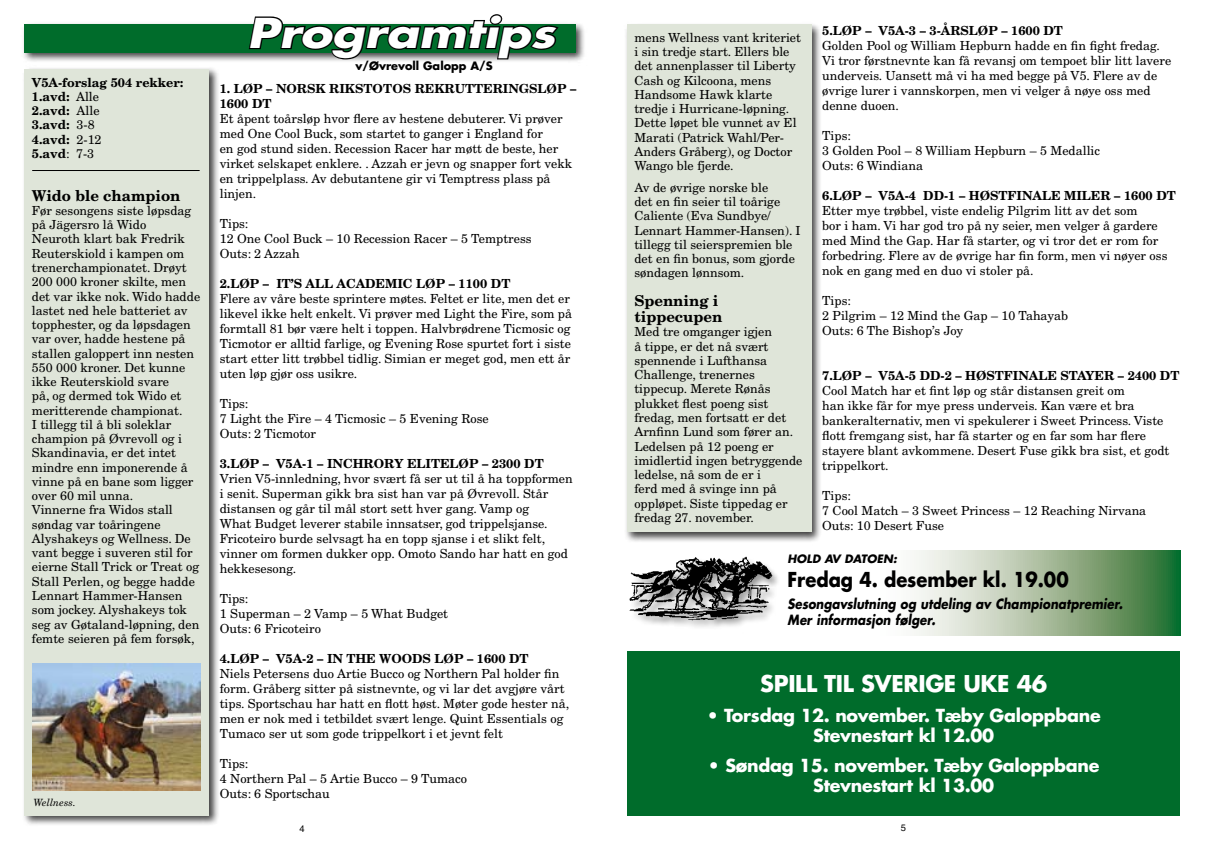
<style>
.page{position:relative;width:1205px;height:851px;background:#fff}
.page>*{position:absolute;margin:0;border:0;box-sizing:border-box;transform-origin:0 0}
.t1{font:italic 700 40px "Futura";color:#fff;scale:1.2 1}
.t2{font:700 22.5px "Futura";letter-spacing:-.015em;color:#fff}
.t3{font:700 20px "Futura";color:#000;scale:.9 1}
.t4{font:700 17.5px/20px "Futura";letter-spacing:-.015em;color:#fff;text-align:center}
.t5{font:700 15px/16.2px "New Century Schlbk";color:#000}
.t6{font:italic 700 13.75px/16.5px "Futura";letter-spacing:.005em;color:#000;scale:.86 1}
.t7{font:12.5px/14.2px "New Century Schlbk";color:#000}
.t8{font:700 12.5px/14.2px "New Century Schlbk";color:#000}
.t9{font:700 11.25px "Futura";color:#000}
.t10{font:italic 700 11.25px "Futura";color:#000}
.t11{font:italic 10px "New Century Schlbk";color:#000}
.t12{font:9.38px "Helvetica";color:#000}
.s1{font-weight:400}
</style>
<div class="page">
<svg style="left:914px;top:550px;width:266px;height:85px"></svg>
<img style="left:629px;top:557px;width:146px;height:66px">
<div style="left:627px;top:650px;width:553px;height:165px;background:#006c2b"></div>
<div style="left:624px;top:21px;width:207px;height:536px;background:#000;opacity:.75"></div>
<div style="left:627px;top:25px;width:184px;height:506px;background:#dfe5d9"></div>
<div style="left:21px;top:21px;width:571px;height:48px;background:#000;opacity:.75"></div>
<div style="left:24px;top:24px;width:551px;height:28px;background:#006c2b"></div>
<svg style="left:247px;top:14px;width:313px;height:47px"></svg>
<div style="left:21px;top:66px;width:207px;height:774px;background:#000;opacity:.75"></div>
<div style="left:25px;top:69px;width:184px;height:746px;background:#dfe5d9"></div>
<img style="left:33px;top:663px;width:167px;height:127px">
<hr style="left:32px;top:170px;width:168px;height:1px;background:#000">
<p class="t8" style="left:32px;top:75px;width:153px">V5A-forslag 504 rekker:<br>1.avd: <span class="s1">Alle<br></span>2.avd: <span class="s1">Alle<br></span>3.avd: <span class="s1">3-8<br></span>4.avd: <span class="s1">2-12<br></span>5.avd<span class="s1">: 7-3</span></p>
<p class="t5" style="left:32px;top:187px;width:150px">Wido ble champion</p>
<p class="t7" style="left:32px;top:203px;width:170px">Før sesongens siste løpsdag på Jägersro lå Wido<br>Neuroth klart bak Fredrik<br>Reuterskiold i kampen om trenerchampionatet. Drøyt<br>200 000 kroner skilte, men det var ikke nok. Wido hadde lastet ned hele batteriet av topphester, og da løpsdagen var over, hadde hestene på stallen galoppert inn nesten<br>550 000 kroner. Det kunne ikke Reuterskiold svare<br>på, og dermed tok Wido et meritterende championat.<br>I tillegg til å bli soleklar champion på Øvrevoll og i<br>Skandinavia, er det intet mindre enn imponerende å vinne på en bane som ligger over 60 mil unna.<br>Vinnerne fra Widos stall søndag var toåringene<br>Alyshakeys og Wellness. De vant begge i suveren stil for eierne Stall Trick or Treat og<br>Stall Perlen, og begge hadde<br>Lennart Hammer-Hansen som jockey. Alyshakeys tok seg av Gøtaland-løpning, den femte seieren på fem forsøk,</p>
<p class="t11" style="left:33px;top:796px;width:44px">Wellness.</p>
<h1 class="t1" style="left:247px;top:6px;width:258px">Programtips</h1>
<p class="t9" style="left:356px;top:58px;width:139px">v/Øvrevoll Galopp A/S</p>
<p class="t8" style="left:220px;top:80px;width:358px;line-height:15px">1. LØP – NORSK RIKSTOTOS REKRUTTERINGSLØP –<br>1600 DT</p>
<p class="t7" style="left:220px;top:110px;width:354px;line-height:15px">Et åpent toårsløp hvor flere av hestene debuterer. Vi prøver med One Cool Buck, som startet to ganger i England for<br>en god stund siden. Recession Racer har møtt de beste, her virket selskapet enklere. . Azzah er jevn og snapper fort vekk en trippelplass. Av debutantene gir vi Temptress plass på linjen.</p>
<p class="t7" style="left:220px;top:215px;width:313px;line-height:15px">Tips:<br>12 One Cool Buck – 10 Recession Racer – 5 Temptress<br>Outs: 2 Azzah</p>
<p class="t8" style="left:220px;top:276px;width:292px">2.LØP – IT’S ALL ACADEMIC LØP – 1100 DT</p>
<p class="t7" style="left:220px;top:290px;width:354px;line-height:15px">Flere av våre beste sprintere møtes. Feltet er lite, men det er likevel ikke helt enkelt. Vi prøver med Light the Fire, som på formtall 81 bør være helt i toppen. Halvbrødrene Ticmosic og Ticmotor er alltid farlige, og Evening Rose spurtet fort i siste start etter litt trøbbel tidlig. Simian er meget god, men ett år uten løp gjør oss usikre.</p>
<p class="t7" style="left:220px;top:395px;width:270px;line-height:15px">Tips:<br>7 Light the Fire – 4 Ticmosic – 5 Evening Rose<br>Outs: 2 Ticmotor</p>
<p class="t8" style="left:220px;top:456px;width:325px">3.LØP – V5A-1 – INCHRORY ELITELØP – 2300 DT</p>
<p class="t7" style="left:220px;top:470px;width:354px;line-height:15px">Vrien V5-innledning, hvor svært få ser ut til å ha toppformen i senit. Superman gikk bra sist han var på Øvrevoll. Står distansen og går til mål stort sett hver gang. Vamp og<br>What Budget leverer stabile innsatser, god trippelsjanse.<br>Fricoteiro burde selvsagt ha en topp sjanse i et slikt felt, vinner om formen dukker opp. Omoto Sando har hatt en god hekkesesong.</p>
<p class="t7" style="left:220px;top:590px;width:230px;line-height:15px">Tips:<br>1 Superman – 2 Vamp – 5 What Budget<br>Outs: 6 Fricoteiro</p>
<p class="t8" style="left:220px;top:651px;width:310px">4.LØP – V5A-2 – IN THE WOODS LØP – 1600 DT</p>
<p class="t7" style="left:220px;top:665px;width:351px;line-height:15px">Niels Petersens duo Artie Bucco og Northern Pal holder fin form. Gråberg sitter på sistnevnte, og vi lar det avgjøre vårt tips. Sportschau har hatt en flott høst. Møter gode hester nå, men er nok med i tetbildet svært lenge. Quint Essentials og Tumaco ser ut som gode trippelkort i et jevnt felt</p>
<p class="t7" style="left:220px;top:755px;width:249px;line-height:15px">Tips:<br>4 Northern Pal – 5 Artie Bucco – 9 Tumaco<br>Outs: 6 Sportschau</p>
<p class="t7" style="left:634px;top:30px;width:168px">mens Wellness vant kriteriet i sin tredje start. Ellers ble det annenplasser til Liberty<br>Cash og Kilcoona, mens<br>Handsome Hawk klarte tredje i Hurricane-løpning.<br>Dette løpet ble vunnet av El<br>Marati (Patrick Wahl/Per-<br>Anders Gråberg), og Doctor<br>Wango ble fjerde.</p>
<p class="t7" style="left:634px;top:180px;width:168px">Av de øvrige norske ble<br>det en fin seier til toårige<br>Caliente (Eva Sundbye/<br>Lennart Hammer-Hansen). I tillegg til seierspremien ble det en fin bonus, som gjorde søndagen lønnsom.</p>
<p class="t5" style="left:634px;top:292px;width:90px">Spenning i tippecupen</p>
<p class="t7" style="left:634px;top:324px;width:170px">Med tre omganger igjen<br>å tippe, er det nå svært spennende i Lufthansa<br>Challenge, trenernes tippecup. Merete Rønås plukket flest poeng sist fredag, men fortsatt er det<br>Arnfinn Lund som fører an.<br>Ledelsen på 12 poeng er imidlertid ingen betryggende ledelse, nå som de er i<br>ferd med å svinge inn på oppløpet. Siste tippedag er fredag 27. november.</p>
<p class="t8" style="left:822px;top:23px;width:242px">5.LØP – V5A-3 – 3-ÅRSLØP – 1600 DT</p>
<p class="t7" style="left:822px;top:38px;width:350px;line-height:15px">Golden Pool og William Hepburn hadde en fin fight fredag.<br>Vi tror førstnevnte kan få revansj om tempoet blir litt lavere underveis. Uansett må vi ha med begge på V5. Flere av de øvrige lurer i vannskorpen, men vi velger å nøye oss med denne duoen.</p>
<p class="t7" style="left:822px;top:128px;width:279px;line-height:15px">Tips:<br>3 Golden Pool – 8 William Hepburn – 5 Medallic<br>Outs: 6 Windiana</p>
<p class="t8" style="left:822px;top:188px;width:355px">6.LØP – V5A-4 DD-1 – HØSTFINALE MILER – 1600 DT</p>
<p class="t7" style="left:822px;top:203px;width:347px;line-height:15px">Etter mye trøbbel, viste endelig Pilgrim litt av det som<br>bor i ham. Vi har god tro på ny seier, men velger å gardere med Mind the Gap. Har få starter, og vi tror det er rom for forbedring. Flere av de øvrige har fin form, men vi nøyer oss nok en gang med en duo vi stoler på.</p>
<p class="t7" style="left:822px;top:293px;width:247px;line-height:15px">Tips:<br>2 Pilgrim – 12 Mind the Gap – 10 Tahayab<br>Outs: 6 The Bishop’s Joy</p>
<p class="t8" style="left:822px;top:368px;width:359px">7.LØP – V5A-5 DD-2 – HØSTFINALE STAYER – 2400 DT</p>
<p class="t7" style="left:822px;top:383px;width:349px;line-height:15px">Cool Match har et fint løp og står distansen greit om<br>han ikke får for mye press underveis. Kan være et bra bankeralternativ, men vi spekulerer i Sweet Princess. Viste flott fremgang sist, har få starter og en far som har flere stayere blant avkommene. Desert Fuse gikk bra sist, et godt trippelkort.</p>
<p class="t7" style="left:822px;top:488px;width:325px;line-height:15px">Tips:<br>7 Cool Match – 3 Sweet Princess – 12 Reaching Nirvana<br>Outs: 10 Desert Fuse</p>
<p class="t10" style="left:787px;top:551px;width:111px">Hold av datoen:</p>
<h3 class="t3" style="left:787px;top:566px;width:314px">Fredag 4. desember kl. 19.00</h3>
<p class="t6" style="left:787px;top:595px;width:391px">Sesongavslutning og utdeling av Championatpremier.<br>Mer informasjon følger.</p>
<h2 class="t2" style="left:760px;top:668px;width:288px">SPILL TIL SVERIGE UKE 46</h2>
<h3 class="t4" style="left:707px;top:705px;width:395px">• Torsdag 12. november. Tæby Galoppbane<br>Stevnestart kl 12.00</h3>
<h3 class="t4" style="left:708px;top:755px;width:393px">• Søndag 15. november. Tæby Galoppbane<br>Stevnestart kl 13.00</h3>
<p class="t12" style="left:299px;top:823px;width:7px">4</p>
<p class="t12" style="left:901px;top:822px;width:7px">5</p>
</div>
